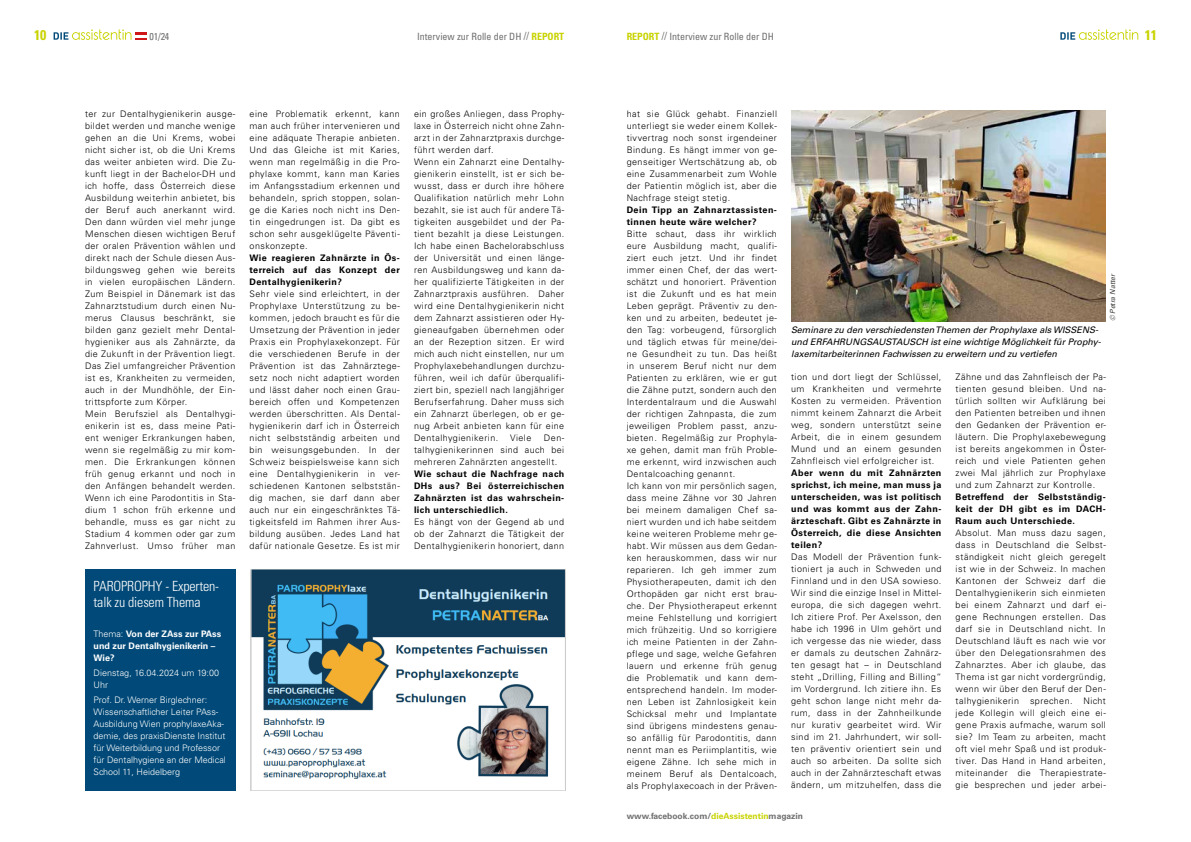
<style>
.page{position:relative;width:1191px;height:842px;background:#fff}
.page>*{position:absolute;margin:0;border:0;box-sizing:border-box;transform-origin:0 0}
.t1{font:300 condensed 14px/16px "Univers LT Std";letter-spacing:-.01em;color:#fff}
.t2{font:700 condensed 14px "Univers LT Std";color:#c8d300}
.t3{font:condensed 10px "Univers LT Std";color:#706f6f}
.t4{font:300 9px/12px "Univers LT Std";letter-spacing:.05em;color:#000;text-align:justify}
.t5{font:700 9px/12px "Univers LT Std";letter-spacing:.05em;color:#000;text-align:justify}
.t6{font:300 9px/12px "Univers LT Std";color:#fff}
.t7{font:italic 9px/12px "Univers LT Std";color:#000}
.t8{font:700 9px/12px "Univers LT Std";color:#fff}
.t9{font:700 8.5px "Univers LT Std";color:#706f6f}
.t10{font:italic 7px "Univers LT Std";color:#3f3f3e}
.s1{font-weight:700;color:#c8d300}
.s2{font-weight:300}
.s3{color:#c8d300}
</style>
<div class="page">
<svg style="left:54px;top:29px;width:93px;height:11px"></svg>
<svg style="left:1060px;top:29px;width:78px;height:11px"></svg>
<img style="left:250px;top:570px;width:315px;height:221px">
<img style="left:791px;top:110px;width:315px;height:211px">
<div style="left:85px;top:570px;width:150px;height:221px;background:#004978"></div>
<h1 class="t2" style="left:34px;top:26px;width:14px">10</h1>
<p class="t3" style="left:150px;top:30px;width:21px">01/24</p>
<h1 class="t2" style="left:1144px;top:26px;width:14px">11</h1>
<p class="t3" style="left:417px;top:30px;width:149px">Interview zur Rolle der DH // <span class="s1">REPORT</span></p>
<p class="t3" style="left:626px;top:30px;width:149px"><span class="s1">REPORT</span> // Interview zur Rolle der DH</p>
<p class="t4" style="left:85px;top:108px;width:152px;text-align:left">ter zur Dentalhygienikerin ausge&shy;bildet werden und manche wenige gehen an die Uni Krems, wobei nicht sicher ist, ob die Uni Krems das weiter anbieten wird. Die Zu&shy;kunft liegt in der Bachelor-DH und ich hoffe, dass Österreich diese<br>Ausbildung weiterhin anbietet, bis der Beruf auch anerkannt wird.<br>Den dann würden viel mehr junge<br>Menschen diesen wichtigen Beruf der oralen Prävention wählen und direkt nach der Schule diesen Aus&shy;bildungsweg gehen wie bereits in vielen europäischen Ländern.<br>Zum Beispiel in Dänemark ist das<br>Zahnarztstudium durch einen Nu&shy;merus Clausus beschränkt, sie bilden ganz gezielt mehr Dental&shy;hygieniker aus als Zahnärzte, da die Zukunft in der Prävention liegt.<br>Das Ziel umfangreicher Prävention ist es, Krankheiten zu vermeiden, auch in der Mundhöhle, der Ein&shy;trittspforte zum Körper.<br>Mein Berufsziel als Dentalhygi&shy;enikerin ist es, dass meine Pati&shy;ent weniger Erkrankungen haben, wenn sie regelmäßig zu mir kom&shy;men. Die Erkrankungen können früh genug erkannt und noch in den Anfängen behandelt werden.<br>Wenn ich eine Parodontitis in Sta&shy;dium 1 schon früh erkenne und behandle, muss es gar nicht zu<br>Stadium 4 kommen oder gar zum<br>Zahnverlust. Umso früher man</p>
<p class="t4" style="left:249px;top:108px;width:152px">eine Problematik erkennt, kann man auch früher intervenieren und eine adäquate Therapie anbieten.<br>Und das Gleiche ist mit Karies, wenn man regelmäßig in die Pro&shy;phylaxe kommt, kann man Karies im Anfangsstadium erkennen und behandeln, sprich stoppen, solan&shy;ge die Karies noch nicht ins Den&shy;tin eingedrungen ist. Da gibt es schon sehr ausgeklügelte Päventi&shy;onskonzepte.</p>
<p class="t5" style="left:249px;top:252px;width:152px">Wie reagieren Zahnärzte in Ös&shy;terreich auf das Konzept der Dentalhygienikerin?</p>
<p class="t4" style="left:249px;top:288px;width:152px">Sehr viele sind erleichtert, in der Prophylaxe Unterstützung zu be&shy;kommen, jedoch braucht es für die Umsetzung der Prävention in jeder Praxis ein Prophylaxekonzept. Für die verschiedenen Berufe in der Prävention ist das Zahnärztege&shy;setz noch nicht adaptiert worden und lässt daher noch einen Grau&shy;bereich offen und Kompetenzen werden überschritten. Als Dental&shy;hygienikerin darf ich in Österreich nicht selbstständig arbeiten und bin weisungsgebunden. In der Schweiz beispielsweise kann sich eine Dentalhygienikerin in ver&shy;schiedenen Kantonen selbststän&shy;dig machen, sie darf dann aber auch nur ein eingeschränktes Tä&shy;tigkeitsfeld im Rahmen ihrer Aus&shy;bildung ausüben. Jedes Land hat dafür nationale Gesetze. Es ist mir</p>
<h1 class="t1" style="left:94px;top:578px;width:127px">PAROPROPHY - Experten&shy;talk zu diesem Thema</h1>
<p class="t8" style="left:94px;top:628px;width:129px"><span class="s2">Thema:</span> Von der ZAss zur PAss und zur Dentalhygienikerin –<br>Wie?</p>
<p class="t6" style="left:94px;top:667px;width:127px">Dienstag, 16.04.2024 um 19:00<br>Uhr</p>
<p class="t6" style="left:94px;top:693px;width:134px">Prof. Dr. Werner Birglechner:<br>Wissenschaftlicher Leiter PAss-<br>Ausbildung Wien prophylaxeAka&shy;demie, des praxisDienste Institut für Weiterbildung und Professor für Dentalhygiene an der Medical<br>School 11, Heidelberg</p>
<p class="t4" style="left:414px;top:108px;width:152px;text-align:left">ein großes Anliegen, dass Prophy&shy;laxe in Österreich nicht ohne Zahn&shy;arzt in der Zahnarztpraxis durchge&shy;führt werden darf.<br>Wenn ein Zahnarzt eine Dentalhy&shy;gienikerin einstellt, ist er sich be&shy;wusst, dass er durch ihre höhere Qualifikation natürlich mehr Lohn bezahlt, sie ist auch für andere Tä&shy;tigkeiten ausgebildet und der Pa&shy;tient bezahlt ja diese Leistungen.<br>Ich habe einen Bachelorabschluss der Universität und einen länge&shy;ren Ausbildungsweg und kann da&shy;her qualifizierte Tätigkeiten in der Zahnarztpraxis ausführen. Daher wird eine Dentalhygienikerin nicht dem Zahnarzt assistieren oder Hy&shy;gieneaufgaben übernehmen oder an der Rezeption sitzen. Er wird mich auch nicht einstellen, nur um Prophylaxebehandlungen durchzu&shy;führen, weil ich dafür überqualifi&shy;ziert bin, speziell nach langjähriger Berufserfahrung. Daher muss sich ein Zahnarzt überlegen, ob er ge&shy;nug Arbeit anbieten kann für eine Dentalhygienikerin.</p>
<p class="t4" style="left:414px;top:432px;width:152px;text-indent:130px">Den&shy;talhygienikerinnen sind auch bei mehreren Zahnärzten angestellt.</p>
<p class="t5" style="left:414px;top:468px;width:152px">Wie schaut die Nachfrage nach DHs aus? Bei österreichischen Zahnärzten ist das wahrschein&shy;lich unterschiedlich.</p>
<p class="t4" style="left:414px;top:516px;width:152px">Es hängt von der Gegend ab und ob der Zahnarzt die Tätigkeit der Dentalhygienikerin honoriert, dann</p>
<p class="t4" style="left:510px;top:432px;width:23px">Viele</p>
<p class="t4" style="left:626px;top:108px;width:152px">hat sie Glück gehabt. Finanziell unterliegt sie weder einem Kollek&shy;tivvertrag noch sonst irgendeiner Bindung. Es hängt immer von ge&shy;genseitiger Wertschätzung ab, ob eine Zusammenarbeit zum Wohle der Patientin möglich ist, aber die Nachfrage steigt stetig.</p>
<p class="t5" style="left:626px;top:204px;width:152px">Dein Tipp an Zahnarztassisten&shy;tinnen heute wäre welcher?</p>
<p class="t4" style="left:626px;top:228px;width:152px;text-align:left">Bitte schaut, dass ihr wirklich eure Ausbildung macht, qualifi&shy;ziert euch jetzt. Und ihr findet immer einen Chef, der das wert&shy;schätzt und honoriert. Prävention ist die Zukunft und es hat mein<br>Leben geprägt. Präventiv zu den&shy;ken und zu arbeiten, bedeutet je&shy;den Tag: vorbeugend, fürsorglich und täglich etwas für meine/dei&shy;ne Gesundheit zu tun. Das heißt in unserem Beruf nicht nur dem<br>Patienten zu erklären, wie er gut die Zähne putzt, sondern auch den<br>Interdentalraum und die Auswahl der richtigen Zahnpasta, die zum jeweiligen Problem passt, anzu&shy;bieten. Regelmäßig zur Prophyla&shy;xe gehen, damit man früh Proble&shy;me erkennt, wird inzwischen auch<br>Dentalcoaching genannt.<br>Ich kann von mir persönlich sagen, dass meine Zähne vor 30 Jahren bei meinem damaligen Chef sa&shy;niert wurden und ich habe seitdem keine weiteren Probleme mehr ge&shy;habt. Wir müssen aus dem Gedan&shy;ken herauskommen, dass wir nur reparieren. Ich geh immer zum<br>Physiotherapeuten, damit ich den<br>Orthopäden gar nicht erst brau&shy;che. Der Physiotherapeut erkennt meine Fehlstellung und korrigiert mich frühzeitig. Und so korrigiere ich meine Patienten in der Zahn&shy;pflege und sage, welche Gefahren lauern und erkenne früh genug die Problematik und kann dem&shy;entsprechend handeln. Im moder&shy;nen Leben ist Zahnlosigkeit kein<br>Schicksal mehr und Implantate sind übrigens mindestens genau&shy;so anfällig für Parodontitis, dann nennt man es Periimplantitis, wie eigene Zähne. Ich sehe mich in meinem Beruf als Dentalcoach, als Prophylaxecoach in der Präven-</p>
<p class="t7" style="left:791px;top:324px;width:311px">Seminare zu den verschiedensten Themen der Prophylaxe als WISSENS&shy;und ERFAHRUNGSAUSTAUSCH ist eine wichtige Möglichkeit für Prophy&shy;laxemitarbeiterinnen Fachwissen zu erweitern und zu vertiefen</p>
<p class="t10" style="left:1108px;top:321px;width:49px;rotate:-90deg">© Petra Natter</p>
<p class="t4" style="left:791px;top:371px;width:152px">tion und dort liegt der Schlüssel, um Krankheiten und vermehrte Kosten zu vermeiden. Prävention nimmt keinem Zahnarzt die Arbeit weg, sondern unterstützt seine Arbeit, die in einem gesundem Mund und an einem gesunden Zahnfleisch viel erfolgreicher ist.</p>
<p class="t5" style="left:791px;top:467px;width:152px">Aber wenn du mit Zahnärzten sprichst, ich meine, man muss ja unterscheiden, was ist politisch und was kommt aus der Zahn&shy;ärzteschaft. Gibt es Zahnärzte in Österreich, die diese Ansichten teilen?</p>
<p class="t4" style="left:791px;top:551px;width:152px">Das Modell der Prävention funk&shy;tioniert ja auch in Schweden und Finnland und in den USA sowieso.<br>Wir sind die einzige Insel in Mittel&shy;europa, die sich dagegen wehrt.<br>Ich zitiere Prof. Per Axelsson, den habe ich 1996 in Ulm gehört und ich vergesse das nie wieder, dass er damals zu deutschen Zahnärz&shy;ten gesagt hat – in Deutschland steht „Drilling, Filling and Billing“ im Vordergrund. Ich zitiere ihn. Es geht schon lange nicht mehr da&shy;rum, dass in der Zahnheilkunde nur kurativ gearbeitet wird. Wir sind im 21. Jahrhundert, wir soll&shy;ten präventiv orientiert sein und auch so arbeiten. Da sollte sich auch in der Zahnärzteschaft etwas ändern, um mitzuhelfen, dass die</p>
<p class="t4" style="left:955px;top:371px;width:152px">Zähne und das Zahnfleisch der Pa&shy;tienten gesund bleiben. Und na&shy;türlich sollten wir Aufklärung bei den Patienten betreiben und ihnen den Gedanken der Prävention er&shy;läutern. Die Prophylaxebewegung ist bereits angekommen in Öster&shy;reich und viele Patienten gehen zwei Mal jährlich zur Prophylaxe und zum Zahnarzt zur Kontrolle.</p>
<p class="t5" style="left:955px;top:491px;width:152px">Betreffend der Selbstständig&shy;keit der DH gibt es im DACH-Raum auch Unterschiede.</p>
<p class="t4" style="left:955px;top:527px;width:152px">Absolut. Man muss dazu sagen, dass in Deutschland die Selbst&shy;ständigkeit nicht gleich geregelt ist wie in der Schweiz. In machen Kantonen der Schweiz darf die Dentalhygienikerin sich einmieten bei einem Zahnarzt und darf ei&shy;gene Rechnungen erstellen. Das darf sie in Deutschland nicht. In Deutschland läuft es nach wie vor über den Delegationsrahmen des Zahnarztes. Aber ich glaube, das Thema ist gar nicht vordergründig, wenn wir über den Beruf der Den&shy;talhygienikerin sprechen. Nicht jede Kollegin will gleich eine ei&shy;gene Praxis aufmache, warum soll sie? Im Team zu arbeiten, macht oft viel mehr Spaß und ist produk&shy;tiver. Das Hand in Hand arbeiten, miteinander die Therapiestrate&shy;gie besprechen und jeder arbei-</p>
<p class="t9" style="left:626px;top:811px;width:178px">www.facebook.com/<span class="s3">dieAssistentin</span>magazin</p>
</div>
